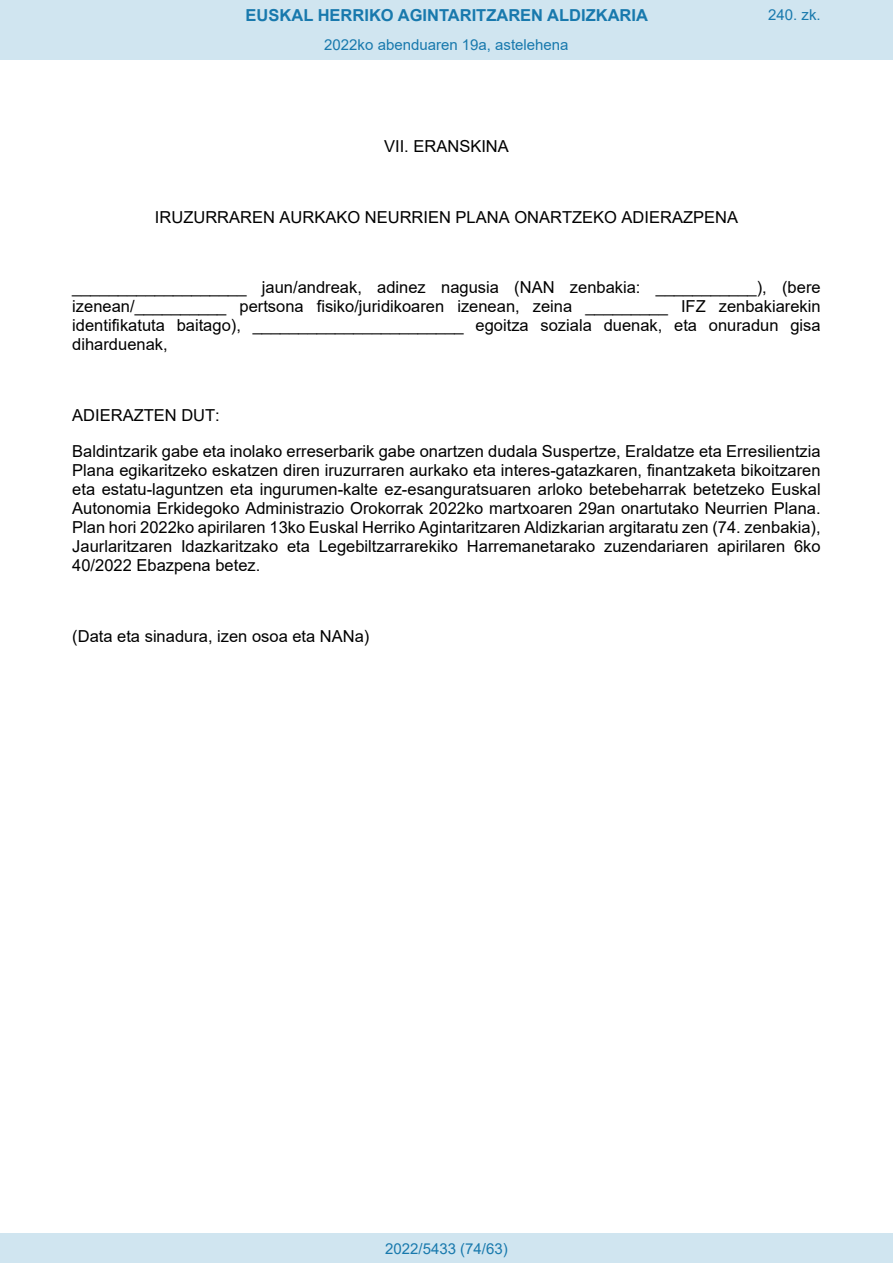
<style>
.page{position:relative;width:893px;height:1263px;background:#fff}
.page>*{position:absolute;margin:0;border:0;box-sizing:border-box;transform-origin:0 0}
.t1{font:16.5px/18.9px "Arial";color:#000;text-align:justify}
.t2{font:700 16.5px "Arial";color:#1879ad}
.Paginacion_Centro{font:15px "Arial";color:#1879ad}
</style>
<div class="page">
<div style="left:0;top:0;width:893px;height:60px;background:#d0e5f0"></div>
<div style="left:0;top:1233px;width:893px;height:30px;background:#d0e5f0"></div>
<p class="t2" style="left:246px;top:3px;width:404px">EUSKAL HERRIKO AGINTARITZAREN ALDIZKARIA</p>
<p class="Paginacion_Centro" style="left:768px;top:5px;width:54px">240. zk.</p>
<p class="Paginacion_Centro" style="left:324px;top:35px;width:246px">2022ko abenduaren 19a, astelehena</p>
<p class="t1" style="left:384px;top:136px;width:126px">VII. ERANSKINA</p>
<p class="t1" style="left:155px;top:207px;width:585px">IRUZURRAREN AURKAKO NEURRIEN PLANA ONARTZEKO ADIERAZPENA</p>
<p class="t1" style="left:72px;top:278px;width:750px">___________________ jaun/andreak, adinez nagusia (NAN zenbakia: ___________), (bere izenean/__________ pertsona fisiko/juridikoaren izenean, zeina _________ IFZ zenbakiarekin identifikatuta baitago), _______________________ egoitza soziala duenak, eta onuradun gisa diharduenak,</p>
<p class="t1" style="left:72px;top:398px;width:750px;line-height:35.4px">ADIERAZTEN DUT:<br>Baldintzarik gabe eta inolako erreserbarik gabe onartzen dudala Suspertze, Eraldatze eta Erresilientzia</p>
<p class="t1" style="left:72px;top:460px;width:750px">Plana egikaritzeko eskatzen diren iruzurraren aurkako eta interes-gatazkaren, finantzaketa bikoitzaren eta estatu-laguntzen eta ingurumen-kalte ez-esanguratsuaren arloko betebeharrak betetzeko Euskal Autonomia Erkidegoko Administrazio Orokorrak 2022ko martxoaren 29an onartutako Neurrien Plana.<br>Plan hori 2022ko apirilaren 13ko Euskal Herriko Agintaritzaren Aldizkarian argitaratu zen (74. zenbakia), Jaurlaritzaren Idazkaritzako eta Legebiltzarrarekiko Harremanetarako zuzendariaren apirilaren 6ko 40/2022 Ebazpena betez.</p>
<p class="t1" style="left:72px;top:626px;width:299px">(Data eta sinadura, izen osoa eta NANa)</p>
<p class="Paginacion_Centro" style="left:385px;top:1238px;width:124px">2022/5433 (74/63)</p>
</div>
